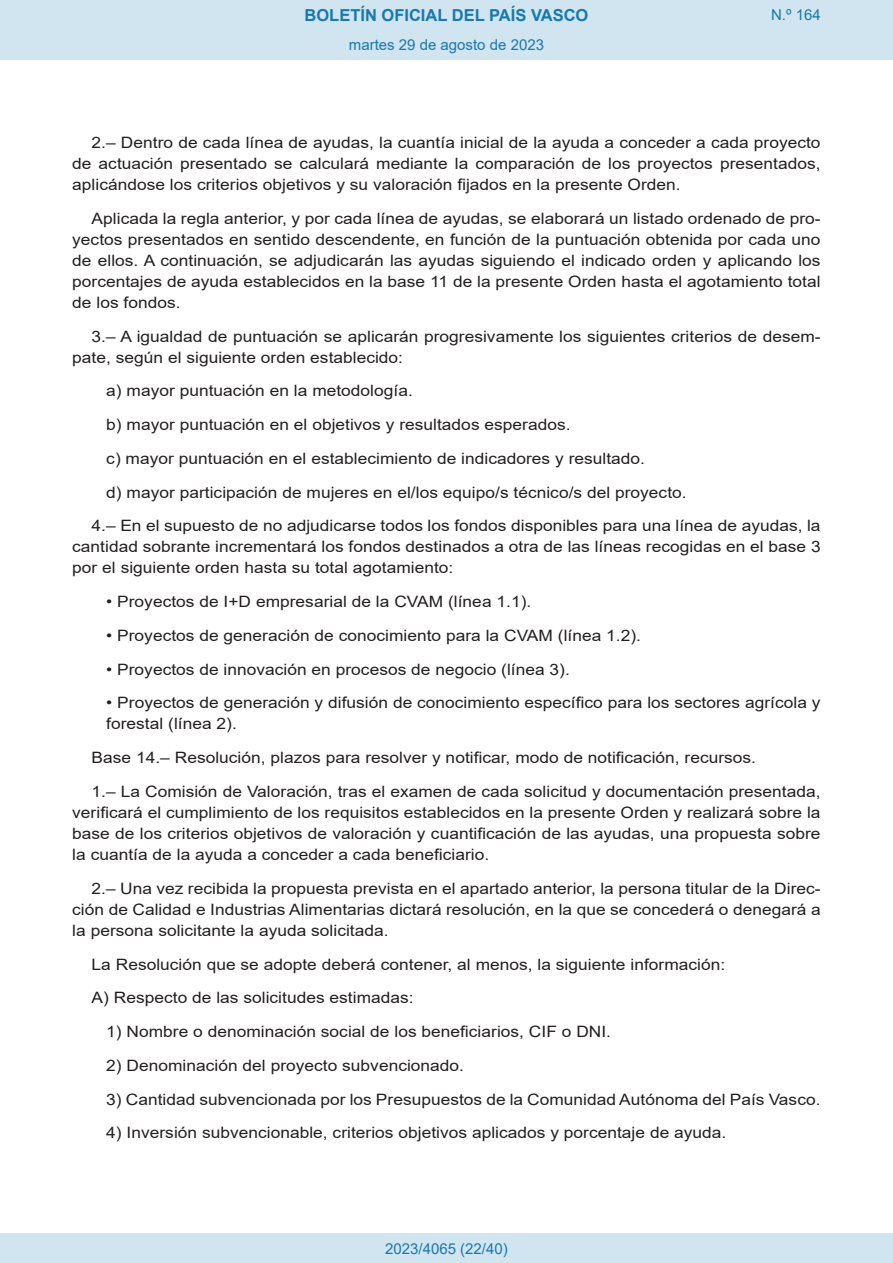
<style>
.page{position:relative;width:893px;height:1263px;background:#fff}
.page>*{position:absolute;margin:0;border:0;box-sizing:border-box;transform-origin:0 0}
.t1{font:700 16.5px "Arial";color:#1879ad}
.BOPVDetalle{font:15.6px/21px "Arial";color:#231f20;text-align:justify;scale:1.11 1}
.BOPVDetalle1{font:15.6px/21px "Arial";color:#231f20;scale:1.11 1}
.Paginacion_Centro{font:15px "Arial";color:#1879ad}
</style>
<div class="page">
<div style="left:0;top:0;width:893px;height:60px;background:#d0e5f0"></div>
<div style="left:0;top:1233px;width:893px;height:30px;background:#d0e5f0"></div>
<p class="t1" style="left:305px;top:3px;width:285px">BOLETÍN OFICIAL DEL PAÍS VASCO</p>
<p class="Paginacion_Centro" style="left:349px;top:35px;width:197px">martes 29 de agosto de 2023</p>
<p class="Paginacion_Centro" style="left:771px;top:5px;width:51px">N.º 164</p>
<p class="BOPVDetalle" style="left:72px;top:132px;width:676px;text-indent:19px">2.– Dentro de cada línea de ayudas, la cuantía inicial de la ayuda a conceder a cada proyecto de actuación presentado se calculará mediante la comparación de los proyectos presentados, aplicándose los criterios objetivos y su valoración fijados en la presente Orden.</p>
<p class="BOPVDetalle" style="left:72px;top:208px;width:676px;text-indent:19px">Aplicada la regla anterior, y por cada línea de ayudas, se elaborará un listado ordenado de pro&shy;yectos presentados en sentido descendente, en función de la puntuación obtenida por cada uno de ellos. A continuación, se adjudicarán las ayudas siguiendo el indicado orden y aplicando los porcentajes de ayuda establecidos en la base 11 de la presente Orden hasta el agotamiento total de los fondos.</p>
<p class="BOPVDetalle" style="left:72px;top:326px;width:676px;text-indent:19px">3.– A igualdad de puntuación se aplicarán progresivamente los siguientes criterios de desem&shy;pate, según el siguiente orden establecido:</p>
<p class="BOPVDetalle1" style="left:106px;top:380px;width:278px">a) mayor puntuación en la metodología.</p>
<p class="BOPVDetalle1" style="left:106px;top:414px;width:420px">b) mayor puntuación en el objetivos y resultados esperados.</p>
<p class="BOPVDetalle1" style="left:106px;top:448px;width:487px">c) mayor puntuación en el establecimiento de indicadores y resultado.</p>
<p class="BOPVDetalle1" style="left:106px;top:482px;width:524px">d) mayor participación de mujeres en el/los equipo/s técnico/s del proyecto.</p>
<p class="BOPVDetalle" style="left:72px;top:515px;width:676px;text-indent:19px">4.– En el supuesto de no adjudicarse todos los fondos disponibles para una línea de ayudas, la cantidad sobrante incrementará los fondos destinados a otra de las líneas recogidas en el base 3 por el siguiente orden hasta su total agotamiento:</p>
<p class="BOPVDetalle1" style="left:106px;top:591px;width:384px">• Proyectos de I+D empresarial de la CVAM (línea 1.1).</p>
<p class="BOPVDetalle1" style="left:106px;top:625px;width:483px">• Proyectos de generación de conocimiento para la CVAM (línea 1.2).</p>
<p class="BOPVDetalle1" style="left:106px;top:659px;width:419px">• Proyectos de innovación en procesos de negocio (línea 3).</p>
<p class="BOPVDetalle1" style="left:106px;top:692px;width:645px">• Proyectos de generación y difusión de conocimiento específico para los sectores agrícola y forestal (línea 2).</p>
<p class="BOPVDetalle" style="left:92px;top:747px;width:600px">Base 14.– Resolución, plazos para resolver y notificar, modo de notificación, recursos.</p>
<p class="BOPVDetalle" style="left:72px;top:781px;width:676px;text-indent:19px">1.– La Comisión de Valoración, tras el examen de cada solicitud y documentación presentada, verificará el cumplimiento de los requisitos establecidos en la presente Orden y realizará sobre la base de los criterios objetivos de valoración y cuantificación de las ayudas, una propuesta sobre la cuantía de la ayuda a conceder a cada beneficiario.</p>
<p class="BOPVDetalle" style="left:72px;top:878px;width:676px;text-indent:19px">2.– Una vez recibida la propuesta prevista en el apartado anterior, la persona titular de la Direc&shy;ción de Calidad e Industrias Alimentarias dictará resolución, en la que se concederá o denegará a la persona solicitante la ayuda solicitada.</p>
<p class="BOPVDetalle" style="left:92px;top:953px;width:572px">La Resolución que se adopte deberá contener, al menos, la siguiente información:</p>
<p class="BOPVDetalle" style="left:92px;top:987px;width:292px">A) Respecto de las solicitudes estimadas:</p>
<p class="BOPVDetalle1" style="left:106px;top:1021px;width:456px">1) Nombre o denominación social de los beneficiarios, CIF o DNI.</p>
<p class="BOPVDetalle1" style="left:106px;top:1055px;width:324px">2) Denominación del proyecto subvencionado.</p>
<p class="BOPVDetalle1" style="left:106px;top:1088px;width:645px">3) Cantidad subvencionada por los Presupuestos de la Comunidad Autónoma del País Vasco.</p>
<p class="BOPVDetalle1" style="left:106px;top:1122px;width:560px">4) Inversión subvencionable, criterios objetivos aplicados y porcentaje de ayuda.</p>
<p class="Paginacion_Centro" style="left:385px;top:1238px;width:124px">2023/4065 (22/40)</p>
</div>
